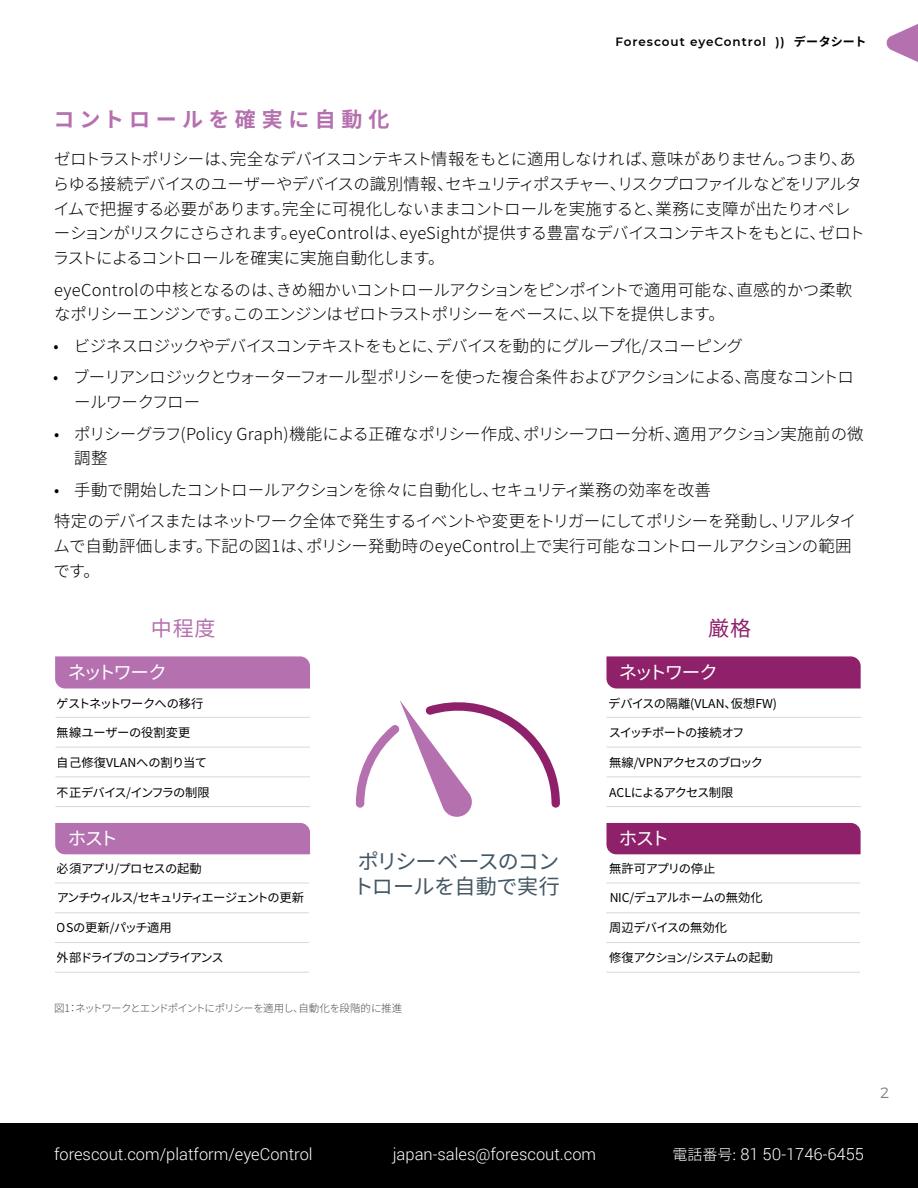
<style>
.page{position:relative;width:918px;height:1188px;background:#fff}
.page>*{position:absolute;margin:0;border:0;box-sizing:border-box;transform-origin:0 0}
.Subhead_1{font:700 21px "Noto Sans CJ Kjp";letter-spacing:.255em;color:#b570af}
.t1{font:20.85px/25px "Noto Sans CJ Kjp";letter-spacing:-.035em;color:#435664}
.t2{font:20.85px "Noto Sans CJ Kjp";color:#b570af}
.t3{font:20.85px "Noto Sans CJ Kjp";color:#8f216b}
.t4{font:18.3px "Noto Sans CJ Kjp";letter-spacing:-.12em;color:#fff}
.Body_Copy_-_Bullets{font:300 16.5px/24.8px "Noto Sans CJ Kjp";letter-spacing:-.045em;color:#000}
.footer_text{font:300 16.5px "Roboto";color:#fff}
.Body_Copy_-_Bullets-2{font:300 16.5px/24.8px "Noto Sans CJ Kjp";letter-spacing:-.005em;color:#000}
.t5{font:300 15px "Montserrat";color:#808080}
.t6{font:12.15px "Noto Sans CJ Kjp";letter-spacing:-.08em;color:#000}
.t7{font:12.15px "Noto Sans CJ Kjp";letter-spacing:-.11em;color:#000}
.t8{font:12.15px "Noto Sans CJ Kjp";color:#000}
.t9{font:12.15px "Noto Sans CJ Kjp";letter-spacing:-.09em;color:#000}
.t10{font:12.15px "Noto Sans CJ Kjp";letter-spacing:-.03em;color:#000}
.t11{font:12.15px "Noto Sans CJ Kjp";letter-spacing:-.035em;color:#000}
.t12{font:12.15px "Noto Sans CJ Kjp";letter-spacing:-.025em;color:#000}
.t13{font:12.15px "Noto Sans CJ Kjp";letter-spacing:-.06em;color:#000}
.t14{font:12.15px "Noto Sans CJ Kjp";letter-spacing:-.015em;color:#000}
.t15{font:12.15px "Noto Sans CJ Kjp";letter-spacing:-.02em;color:#000}
.Sheet_Name_Title{font:600 12px "Montserrat";letter-spacing:.08em;color:#000}
.Figure_text{font:300 10.5px "Noto Sans CJ Kjp";letter-spacing:-.07em;color:#4d4d4d}
.s1{font-family:"Noto Sans CJ Kjp";font-weight:700}
.s2{font-family:"Noto Sans CJ Kjp";font-size:15px}
</style>
<div class="page">
<svg style="left:886px;top:24px;width:32px;height:38px"></svg>
<div style="left:0;top:1123px;width:918px;height:65px;background:#000"></div>
<div style="left:55px;top:656px;width:255px;height:32px;background:#b570af"></div>
<svg style="left:355px;top:700px;width:205px;height:117px"></svg>
<div style="left:55px;top:823px;width:255px;height:31px;background:#b570af"></div>
<div style="left:606px;top:656px;width:255px;height:32px;background:#8f216b"></div>
<div style="left:606px;top:823px;width:255px;height:31px;background:#8f216b"></div>
<hr style="left:55px;top:717px;width:255px;height:1px;background:#d8d9db">
<hr style="left:55px;top:747px;width:255px;height:1px;background:#d8d9db">
<hr style="left:55px;top:776px;width:255px;height:1px;background:#d8d9db">
<hr style="left:55px;top:806px;width:255px;height:1px;background:#d8d9db">
<hr style="left:55px;top:882px;width:254px;height:2px;background:#d8d9db">
<hr style="left:55px;top:912px;width:254px;height:1px;background:#d8d9db">
<hr style="left:55px;top:942px;width:254px;height:1px;background:#d8d9db">
<hr style="left:55px;top:972px;width:254px;height:1px;background:#d8d9db">
<hr style="left:607px;top:717px;width:254px;height:1px;background:#d8d9db">
<hr style="left:607px;top:747px;width:254px;height:1px;background:#d8d9db">
<hr style="left:607px;top:776px;width:254px;height:1px;background:#d8d9db">
<hr style="left:607px;top:806px;width:254px;height:1px;background:#d8d9db">
<hr style="left:606px;top:882px;width:254px;height:2px;background:#d8d9db">
<hr style="left:606px;top:912px;width:254px;height:1px;background:#d8d9db">
<hr style="left:606px;top:942px;width:254px;height:1px;background:#d8d9db">
<hr style="left:606px;top:972px;width:254px;height:1px;background:#d8d9db">
<p class="Sheet_Name_Title" style="left:616px;top:34px;width:252px">Forescout eyeControl )) <span class="s1">データシート</span></p>
<p class="Subhead_1" style="left:53px;top:108px;width:338px">コントロールを確実に自動化</p>
<p class="Body_Copy_-_Bullets" style="left:53px;top:147px;width:814px">ゼロトラストポリシーは、完全なデバイスコンテキスト情報をもとに適用しなければ、意味がありません。つまり、あらゆる接続デバイスのユーザーやデバイスの識別情報、セキュリティポスチャー、リスクプロファイルなどをリアルタイムで把握する必要があります。完全に可視化しないままコントロールを実施すると、業務に支障が出たりオペレーションがリスクにさらされます。eyeControlは、eyeSightが提供する豊富なデバイスコンテキストをもとに、ゼロトラストによるコントロールを確実に実施自動化します。</p>
<p class="Body_Copy_-_Bullets" style="left:54px;top:278px;width:800px">eyeControlの中核となるのは、きめ細かいコントロールアクションをピンポイントで適用可能な、直感的かつ柔軟なポリシーエンジンです。このエンジンはゼロトラストポリシーをベースに、以下を提供します。</p>
<p class="Body_Copy_-_Bullets" style="left:54px;top:334px;width:691px">• ビジネスロジックやデバイスコンテキストをもとに、デバイスを動的にグループ化/スコーピング</p>
<p class="Body_Copy_-_Bullets" style="left:74px;top:365px;width:781px;text-indent:-21px">• ブーリアンロジックとウォーターフォール型ポリシーを使った複合条件およびアクションによる、高度なコントロールワークフロー</p>
<p class="Body_Copy_-_Bullets-2" style="left:74px;top:422px;width:791px;text-indent:-20px">• ポリシーグラフ(Policy Graph)機能による正確なポリシー作成、ポリシーフロー分析、適用アクション実施前の微調整</p>
<p class="Body_Copy_-_Bullets" style="left:54px;top:478px;width:659px">• 手動で開始したコントロールアクションを徐々に自動化し、セキュリティ業務の効率を改善</p>
<p class="Body_Copy_-_Bullets" style="left:53px;top:509px;width:804px">特定のデバイスまたはネットワーク全体で発生するイベントや変更をトリガーにしてポリシーを発動し、リアルタイムで自動評価します。下記の図1は、ポリシー発動時のeyeControl上で実行可能なコントロールアクションの範囲です。</p>
<p class="t2" style="left:151px;top:616px;width:66px">中程度</p>
<p class="t3" style="left:708px;top:616px;width:45px">厳格</p>
<p class="t4" style="left:67px;top:662px;width:101px">ネットワーク</p>
<p class="t6" style="left:57px;top:696px;width:148px">ゲストネットワークへの移行</p>
<p class="t14" style="left:57px;top:726px;width:135px">無線ユーザーの役割変更</p>
<p class="t8" style="left:57px;top:756px;width:152px">自己修復VLANへの割り当て</p>
<p class="t13" style="left:57px;top:785px;width:154px">不正デバイス/インフラの制限</p>
<p class="t4" style="left:67px;top:828px;width:52px">ホスト</p>
<p class="t11" style="left:57px;top:861px;width:174px">必須アプリ/プロセスの起動 　　</p>
<p class="t7" style="left:56px;top:891px;width:249px">アンチウィルス/セキュリティエージェントの更新</p>
<p class="t15" style="left:57px;top:921px;width:116px">OSの更新/パッチ適用</p>
<p class="t7" style="left:57px;top:950px;width:168px">外部ドライブのコンプライアンス</p>
<p class="t1" style="left:352px;top:849px;width:209px">ポリシーベースのコントロールを自動で実行</p>
<p class="Figure_text" style="left:54px;top:1002px;width:350px">図1：ネットワークとエンドポイントにポリシーを適用し、自動化を段階的に推進</p>
<p class="t4" style="left:619px;top:662px;width:101px">ネットワーク</p>
<p class="t8" style="left:609px;top:696px;width:209px">デバイスの隔離(VLAN、仮想FW) 　　　</p>
<p class="t9" style="left:609px;top:726px;width:137px">スイッチポートの接続オフ</p>
<p class="t6" style="left:609px;top:756px;width:156px">無線/VPNアクセスのブロック</p>
<p class="t6" style="left:609px;top:785px;width:126px">ACLによるアクセス制限</p>
<p class="t4" style="left:619px;top:828px;width:52px">ホスト</p>
<p class="t10" style="left:609px;top:861px;width:108px">無許可アプリの停止</p>
<p class="t12" style="left:609px;top:891px;width:155px">NIC/デュアルホームの無効化</p>
<p class="t10" style="left:609px;top:921px;width:119px">周辺デバイスの無効化</p>
<p class="t9" style="left:609px;top:950px;width:165px">修復アクション/システムの起動</p>
<p class="t5" style="left:880px;top:1081px;width:11px">2</p>
<p class="footer_text" style="left:54px;top:1143px;width:260px">forescout.com/platform/eyeControl</p>
<p class="footer_text" style="left:393px;top:1143px;width:205px">japan-sales@forescout.com</p>
<p class="footer_text" style="left:673px;top:1143px;width:193px"><span class="s2">電話番号:</span> 81 50-1746-6455</p>
</div>
